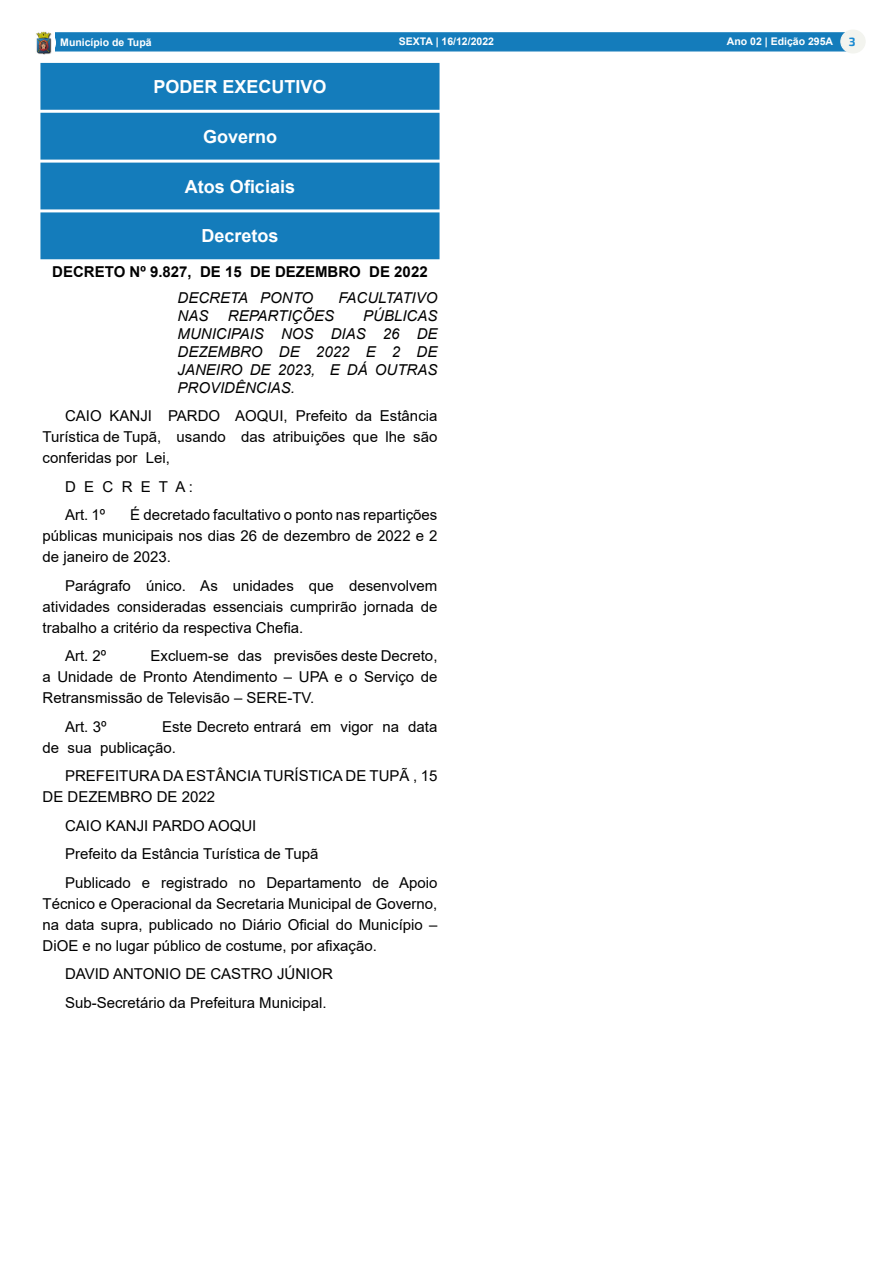
<style>
.page{position:relative;width:893px;height:1263px;background:#fff}
.page>*{position:absolute;margin:0;border:0;box-sizing:border-box;transform-origin:0 0}
.t1{font:700 18px "Arial";color:#fff}
._2_-_Corpo{font:15px/21px "Arial";color:#000;text-align:justify}
._3_-_Ementa{font:italic 15px/18px "Arial";color:#000;text-align:justify}
._1_-_Cabeçalho{font:700 15px "Arial";color:#000}
.t2{font:700 12px "Exo 2.0";color:#1989d1}
.t3{font:700 10.5px "Arial";color:#fff}
</style>
<div class="page">
<div style="left:53px;top:32px;width:796px;height:20px;background:#147cbb;border:1px solid #147cbb"></div>
<div style="left:31px;top:30px;width:25px;height:25px;border:1px solid #fff;border-radius:50%"></div>
<img style="left:33px;top:30px;width:21px;height:25px">
<div style="left:841px;top:30px;width:24px;height:23px;background:#f3f4ef;border-radius:50%"></div>
<div style="left:840px;top:30px;width:26px;height:24px;border:1px solid #f3f4ef;border-radius:50%"></div>
<div style="left:41px;top:63px;width:398px;height:46px;background:#147cbb"></div>
<div style="left:40px;top:63px;width:400px;height:47px;border:1px solid #147cbb"></div>
<div style="left:41px;top:113px;width:398px;height:46px;background:#147cbb"></div>
<div style="left:40px;top:113px;width:400px;height:47px;border:1px solid #147cbb"></div>
<div style="left:41px;top:163px;width:398px;height:46px;background:#147cbb"></div>
<div style="left:41px;top:213px;width:398px;height:46px;background:#147cbb"></div>
<div style="left:40px;top:212px;width:400px;height:47px;border:1px solid #147cbb"></div>
<p class="t3" style="left:60px;top:35px;width:93px">Município de Tupã</p>
<p class="t3" style="left:399px;top:34px;width:97px">SEXTA | 16/12/2022</p>
<p class="t3" style="left:727px;top:34px;width:108px">Ano 02 | Edição 295A</p>
<p class="t2" style="left:849px;top:35px;width:8px">3</p>
<p class="t1" style="left:153px;top:74px;width:175px">PODER EXECUTIVO</p>
<p class="t1" style="left:203px;top:124px;width:76px">Governo</p>
<p class="t1" style="left:185px;top:174px;width:112px">Atos Oficiais</p>
<p class="t1" style="left:201px;top:223px;width:79px">Decretos</p>
<p class="_1_-_Cabeçalho" style="left:52px;top:261px;width:377px">DECRETO Nº 9.827, DE 15 DE DEZEMBRO DE 2022</p>
<p class="_3_-_Ementa" style="left:178px;top:289px;width:137px">DECRETA PONTO</p>
<p class="_3_-_Ementa" style="left:339px;top:289px;width:100px">FACULTATIVO</p>
<p class="_3_-_Ementa" style="left:178px;top:307px;width:32px">NAS</p>
<p class="_3_-_Ementa" style="left:228px;top:307px;width:108px">REPARTIÇÕES</p>
<p class="_3_-_Ementa" style="left:178px;top:307px;width:261px;text-indent:186px">PÚBLICAS MUNICIPAIS NOS DIAS 26 DE DEZEMBRO DE 2022 E 2 DE JANEIRO DE 2023, E DÁ OUTRAS PROVIDÊNCIAS.</p>
<p class="_2_-_Corpo" style="left:43px;top:405px;width:396px;text-indent:22px">CAIO KANJI PARDO AOQUI, Prefeito da Estância Turística de Tupã, usando das atribuições que lhe são conferidas por Lei,</p>
<p class="_2_-_Corpo" style="left:65px;top:476px;width:129px">D E C R E T A :</p>
<p class="_2_-_Corpo" style="left:65px;top:504px;width:42px">Art. 1º</p>
<p class="_2_-_Corpo" style="left:43px;top:504px;width:396px;text-indent:88px">É decretado facultativo o ponto nas repartições públicas municipais nos dias 26 de dezembro de 2022 e 2 de janeiro de 2023.</p>
<p class="_2_-_Corpo" style="left:43px;top:575px;width:396px;text-indent:22px">Parágrafo único. As unidades que desenvolvem atividades consideradas essenciais cumprirão jornada de trabalho a critério da respectiva Chefia.</p>
<p class="_2_-_Corpo" style="left:65px;top:645px;width:43px">Art. 2º</p>
<p class="_2_-_Corpo" style="left:43px;top:645px;width:396px;text-indent:108px">Excluem-se das previsões deste Decreto, a Unidade de Pronto Atendimento – UPA e o Serviço de Retransmissão de Televisão – SERE-TV.</p>
<p class="_2_-_Corpo" style="left:65px;top:716px;width:43px">Art. 3º</p>
<p class="_2_-_Corpo" style="left:43px;top:716px;width:396px;text-indent:120px">Este Decreto entrará em vigor na data de sua publicação.</p>
<p class="_2_-_Corpo" style="left:43px;top:765px;width:396px;text-indent:22px">PREFEITURA DA ESTÂNCIA TURÍSTICA DE TUPÃ , 15<br>DE DEZEMBRO DE 2022</p>
<p class="_2_-_Corpo" style="left:65px;top:815px;width:193px">CAIO KANJI PARDO AOQUI</p>
<p class="_2_-_Corpo" style="left:65px;top:843px;width:255px">Prefeito da Estância Turística de Tupã</p>
<p class="_2_-_Corpo" style="left:43px;top:872px;width:396px;text-indent:22px">Publicado e registrado no Departamento de Apoio Técnico e Operacional da Secretaria Municipal de Governo, na data supra, publicado no Diário Oficial do Município – DiOE e no lugar público de costume, por afixação.</p>
<p class="_2_-_Corpo" style="left:65px;top:963px;width:269px">DAVID ANTONIO DE CASTRO JÚNIOR</p>
<p class="_2_-_Corpo" style="left:65px;top:992px;width:263px">Sub-Secretário da Prefeitura Municipal.</p>
</div>
